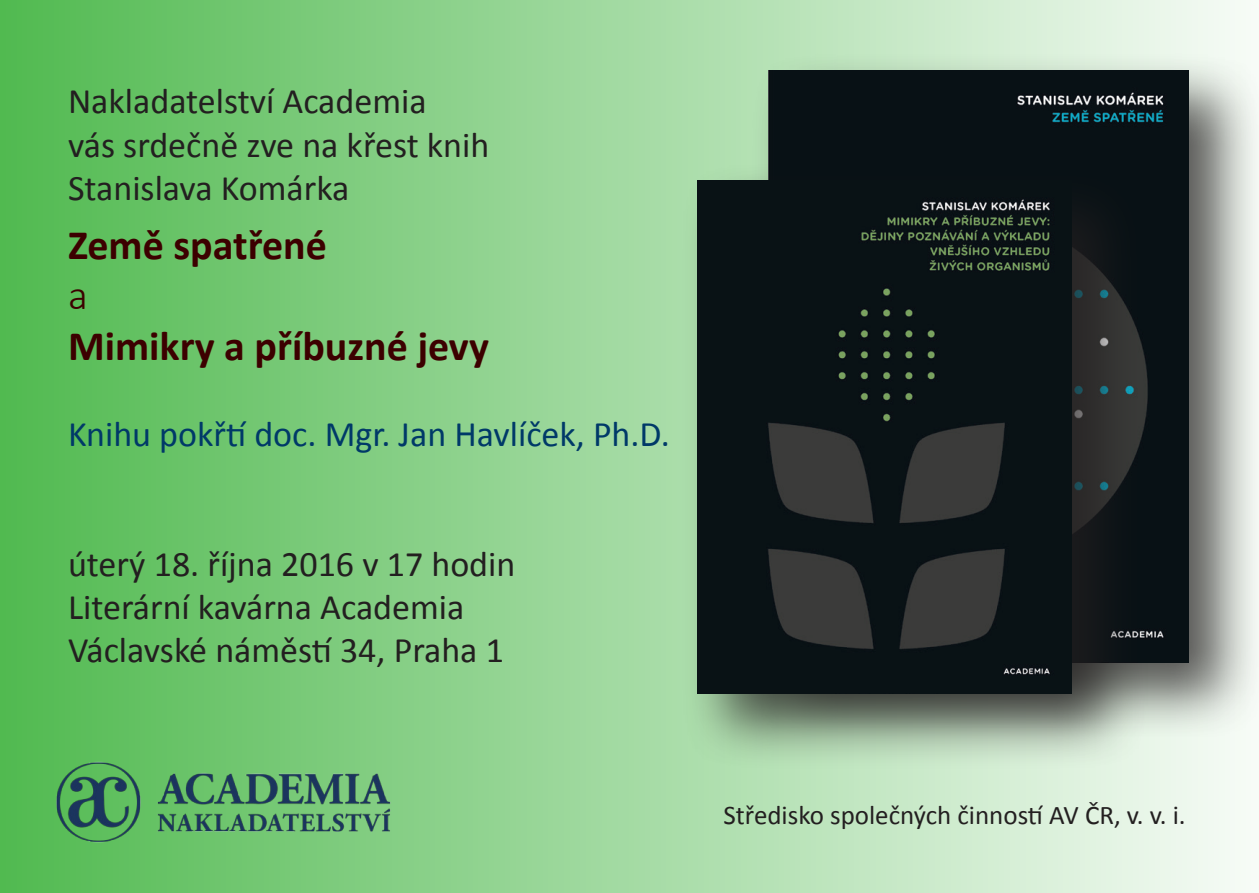
<style>
.page{position:relative;width:1259px;height:893px;background:#fff}
.page>*{position:absolute;margin:0;border:0;box-sizing:border-box;transform-origin:0 0}
.t1{font:700 42px/50.4px "Calibri";color:#3c0000}
.t2{font:36px "Calibri";color:#231f20}
.t3{font:36px "Calibri";color:#003968}
.t4{font:27px "Calibri";color:#231f20}
.s1{font-weight:300}
</style>
<div class="page">
<div style="left:0;top:0;width:1259px;height:893px;background:linear-gradient(to right,#51ba50,#f7fcf7)"></div>
<div style="left:750px;top:53px;width:509px;height:688px;background:#231f20;opacity:.75"></div>
<div style="left:768px;top:70px;width:420px;height:593px;background:#081115"></div>
<img style="left:40px;top:746px;width:365px;height:112px">
<div style="left:679px;top:162px;width:470px;height:609px;background:#231f20;opacity:.75"></div>
<img style="left:697px;top:180px;width:374px;height:513px">
<p class="t2" style="left:68px;top:79px;width:360px">Nakladatelství Academia</p>
<p class="t2" style="left:68px;top:122px;width:423px">vás srdečně zve na křest knih</p>
<p class="t2" style="left:68px;top:165px;width:283px">Stanislava Komárka</p>
<p class="t1" style="left:68px;top:220px;width:422px">Země spatřené<br><span class="s1">a<br></span>Mimikry a příbuzné jevy</p>
<p class="t3" style="left:68px;top:411px;width:603px">Knihu pokřtí doc. Mgr. Jan Havlíček, Ph.D.</p>
<p class="t2" style="left:68px;top:541px;width:449px">úterý 18. října 2016 v 17 hodin</p>
<p class="t2" style="left:68px;top:584px;width:398px">Literární kavárna Academia</p>
<p class="t2" style="left:68px;top:627px;width:437px">Václavské náměstí 34, Praha 1</p>
<p class="t4" style="left:723px;top:798px;width:464px">Středisko společných činností AV ČR, v. v. i.</p>
</div>
